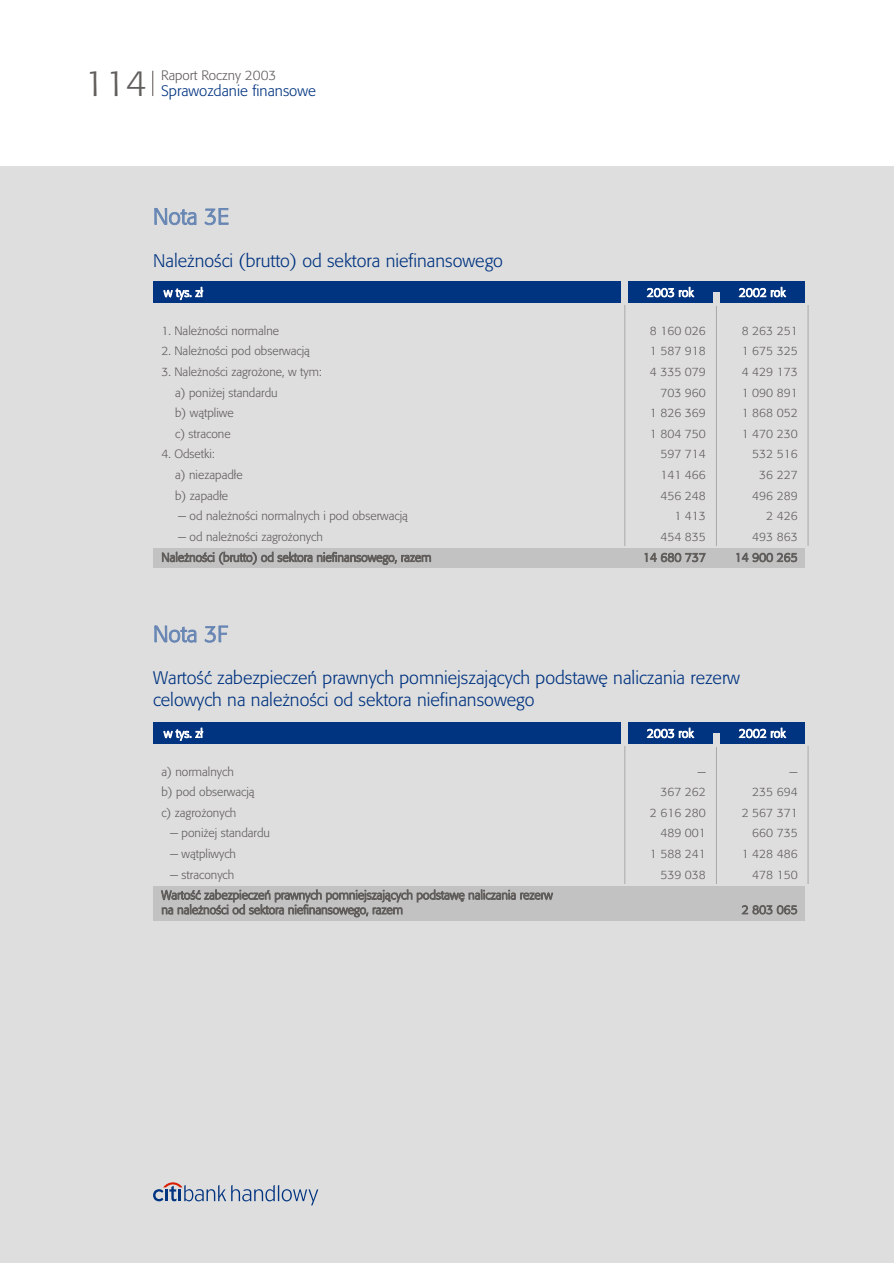
<style>
.page{position:relative;width:894px;height:1263px;background:#fff}
.page>*{position:absolute;margin:0;border:0;box-sizing:border-box;transform-origin:0 0}
.t1{font:36px "Formata";color:#615e5c}
.t2{font:22.5px "Formata";color:#6685b3}
.t3{font:18px/22px "Formata";color:#003380}
.t4{font:15px "Formata";color:#003380}
.t5{font:13.5px "Formata";color:#615e5c}
.t6{font:12px/20.5px "Formata";color:#615e5c}
.t7{font:12px "Formata";color:#fff}
</style>
<div class="page">
<div style="left:0;top:166px;width:894px;height:1097px;background:#dedede"></div>
<svg style="left:153px;top:1182px;width:165px;height:23px"></svg>
<svg style="left:152px;top:71px;width:1px;height:25px"></svg>
<div style="left:153px;top:282px;width:655px;height:21px;background:#003380"></div>
<hr style="left:624px;top:298px;width:1px;height:263px;background:#aba8a8">
<hr style="left:716px;top:298px;width:1px;height:263px;background:#aba8a8">
<hr style="left:808px;top:298px;width:1px;height:263px;background:#aba8a8">
<div style="left:713px;top:292px;width:7px;height:13px;background:#dedede"></div>
<svg style="left:442px;top:546px;width:367px;height:22px"></svg>
<div style="left:153px;top:549px;width:651px;height:19px;background:#c2c2c2"></div>
<div style="left:621px;top:275px;width:7px;height:30px;background:#dedede"></div>
<div style="left:805px;top:275px;width:6px;height:30px;background:#dedede"></div>
<div style="left:153px;top:722px;width:655px;height:22px;background:#003380"></div>
<hr style="left:624px;top:739px;width:1px;height:155px;background:#aba8a8">
<hr style="left:716px;top:739px;width:1px;height:155px;background:#aba8a8">
<hr style="left:808px;top:739px;width:1px;height:155px;background:#aba8a8">
<div style="left:713px;top:733px;width:7px;height:13px;background:#dedede"></div>
<div style="left:621px;top:715px;width:7px;height:31px;background:#dedede"></div>
<div style="left:805px;top:717px;width:6px;height:29px;background:#dedede"></div>
<div style="left:442px;top:884px;width:368px;height:23px;background:#dedede"></div>
<div style="left:153px;top:886px;width:651px;height:34px;background:#c2c2c2"></div>
<h1 class="t1" style="left:84px;top:61px;width:64px">114</h1>
<p class="t5" style="left:161px;top:67px;width:117px">Raport Roczny 2003</p>
<p class="t4" style="left:161px;top:81px;width:156px">Sprawozdanie finansowe</p>
<h2 class="t2" style="left:153px;top:202px;width:77px">Nota 3E</h2>
<h3 class="t3" style="left:153px;top:249px;width:351px">Nale¿noœci (brutto) od sektora niefinansowego</h3>
<p class="t7" style="left:164px;top:285px;width:40px">w tys. z³</p>
<p class="t7" style="left:647px;top:285px;width:48px">2003 rok</p>
<p class="t6" style="left:643px;top:320px;width:64px;text-align:right">8 160 026<br>1 587 918<br>4 335 079<br>703 960<br>1 826 369<br>1 804 750<br>597 714<br>141 466<br>456 248<br>1 413<br>454 835<br>14 680 737</p>
<p class="t6" style="left:735px;top:320px;width:64px;text-align:right">8 263 251<br>1 675 325<br>4 429 173<br>1 090 891<br>1 868 052<br>1 470 230<br>532 516<br>36 227<br>496 289<br>2 426<br>493 863<br>14 900 265</p>
<p class="t7" style="left:739px;top:285px;width:48px">2002 rok</p>
<p class="t6" style="left:161px;top:320px;width:119px">1. Nale¿noœci normalne</p>
<p class="t6" style="left:161px;top:341px;width:150px">2. Nale¿noœci pod obserwacj¹</p>
<p class="t6" style="left:175px;top:361px;width:148px;text-indent:-14px">3. Nale¿noœci zagro¿one, w tym: a) poni¿ej standardu<br>b) w¹tpliwe<br>c) stracone</p>
<p class="t6" style="left:175px;top:444px;width:69px;text-indent:-14px">4. Odsetki:<br>a) niezapad³e b) zapad³e</p>
<p class="t6" style="left:178px;top:506px;width:231px">- od nale¿noœci normalnych i pod obserwacj¹</p>
<p class="t6" style="left:161px;top:526px;width:272px;text-indent:17px">- od nale¿noœci zagro¿onych<br>Nale¿noœci (brutto) od sektora niefinansowego, razem</p>
<h2 class="t2" style="left:153px;top:620px;width:76px">Nota 3F</h2>
<h3 class="t3" style="left:153px;top:667px;width:588px">Wartoœæ zabezpieczeñ prawnych pomniejszaj¹cych podstawê naliczania rezerw celowych na nale¿noœci od sektora niefinansowego</h3>
<p class="t7" style="left:164px;top:726px;width:40px">w tys. z³</p>
<p class="t7" style="left:647px;top:726px;width:48px">2003 rok</p>
<p class="t6" style="left:650px;top:761px;width:57px;text-align:right">-<br>367 262<br>2 616 280<br>489 001<br>1 588 241<br>539 038</p>
<p class="t6" style="left:742px;top:761px;width:57px;text-align:right">-<br>235 694<br>2 567 371<br>660 735<br>1 428 486<br>478 150</p>
<p class="t7" style="left:739px;top:726px;width:48px">2002 rok</p>
<p class="t6" style="left:161px;top:761px;width:95px">a) normalnych<br>b) pod obserwacj¹ c) zagro¿onych</p>
<p class="t6" style="left:170px;top:823px;width:102px">- poni¿ej standardu</p>
<p class="t6" style="left:170px;top:843px;width:67px">- w¹tpliwych</p>
<p class="t6" style="left:170px;top:864px;width:66px">- straconych</p>
<p class="t6" style="left:161px;top:888px;width:393px;line-height:14.7px">Wartoœæ zabezpieczeñ prawnych pomniejszaj¹cych podstawê naliczania rezerw na nale¿noœci od sektora niefinansowego, razem</p>
<p class="t6" style="left:742px;top:899px;width:57px">2 803 065</p>
</div>
